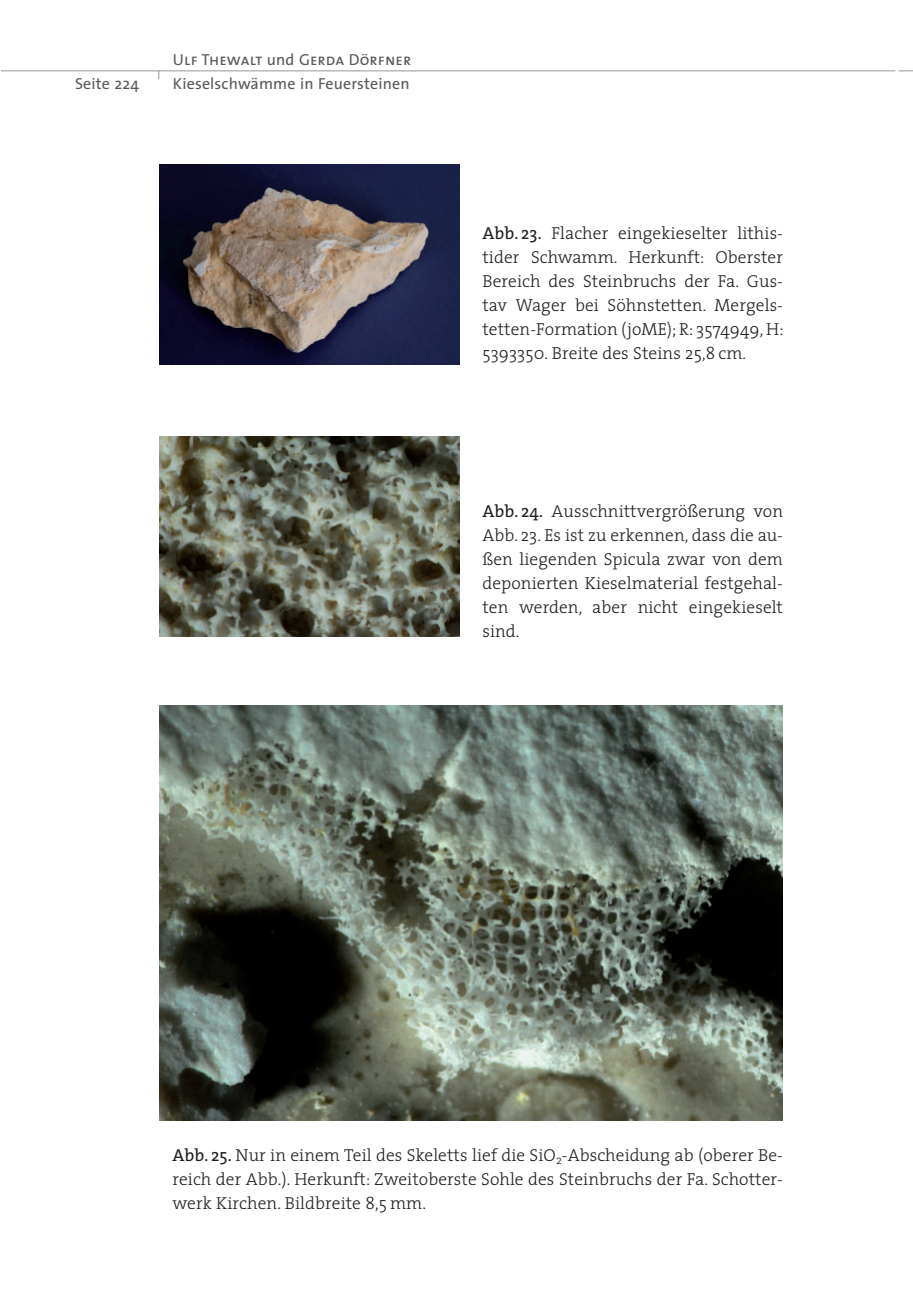
<style>
.page{position:relative;width:913px;height:1310px;background:#fff}
.page>*{position:absolute;margin:0;border:0;box-sizing:border-box;transform-origin:0 0}
.t1{font:300 17.4px/24px "The Serif";letter-spacing:.005em;color:#231f20;text-align:justify}
.t2{font:16px "The Sans";letter-spacing:.01em;color:#57585a}
.t3{font:16px "The Sans Caps";letter-spacing:.01em;color:#57585a}
.s1{font-family:"The Sans"}
.s2{font-weight:400}
</style>
<div class="page">
<hr style="left:1px;top:70px;width:894px;height:1px;background:#939598">
<svg style="left:898px;top:70px;width:15px;height:1px"></svg>
<img style="left:159px;top:164px;width:301px;height:200px">
<img style="left:159px;top:436px;width:301px;height:200px">
<img style="left:159px;top:706px;width:624px;height:415px">
<p class="t3" style="left:173px;top:46px;width:240px">Ulf Thewalt <span class="s1">und</span> Gerda Dörfner</p>
<p class="t2" style="left:75px;top:70px;width:65px">Seite 224</p>
<p class="t2" style="left:173px;top:70px;width:238px">Kieselschwämme in Feuersteinen</p>
<p class="t1" style="left:482px;top:221px;width:303px"><span class="s2">Abb. 23.</span> Flacher eingekieselter lithis&shy;tider Schwamm. Herkunft: Oberster Bereich des Steinbruchs der Fa. Gus&shy;tav Wager bei Söhnstetten. Mergels&shy;tetten-Formation (joME); R: 3574949, H:<br>5393350. Breite des Steins 25,8 cm.</p>
<p class="t1" style="left:482px;top:498px;width:302px"><span class="s2">Abb. 24.</span> Ausschnittvergrößerung von Abb. 23. Es ist zu erkennen, dass die au&shy;ßen liegenden Spicula zwar von dem deponierten Kieselmaterial festgehal&shy;ten werden, aber nicht eingekieselt sind.</p>
<p class="t1" style="left:172px;top:1142px;width:612px"><span class="s2">Abb. 25.</span> Nur in einem Teil des Skeletts lief die SiO<sub>2</sub>-Abscheidung ab (oberer Be&shy;reich der Abb.). Herkunft: Zweitoberste Sohle des Steinbruchs der Fa. Schotter&shy;werk Kirchen. Bildbreite 8,5 mm.</p>
</div>
